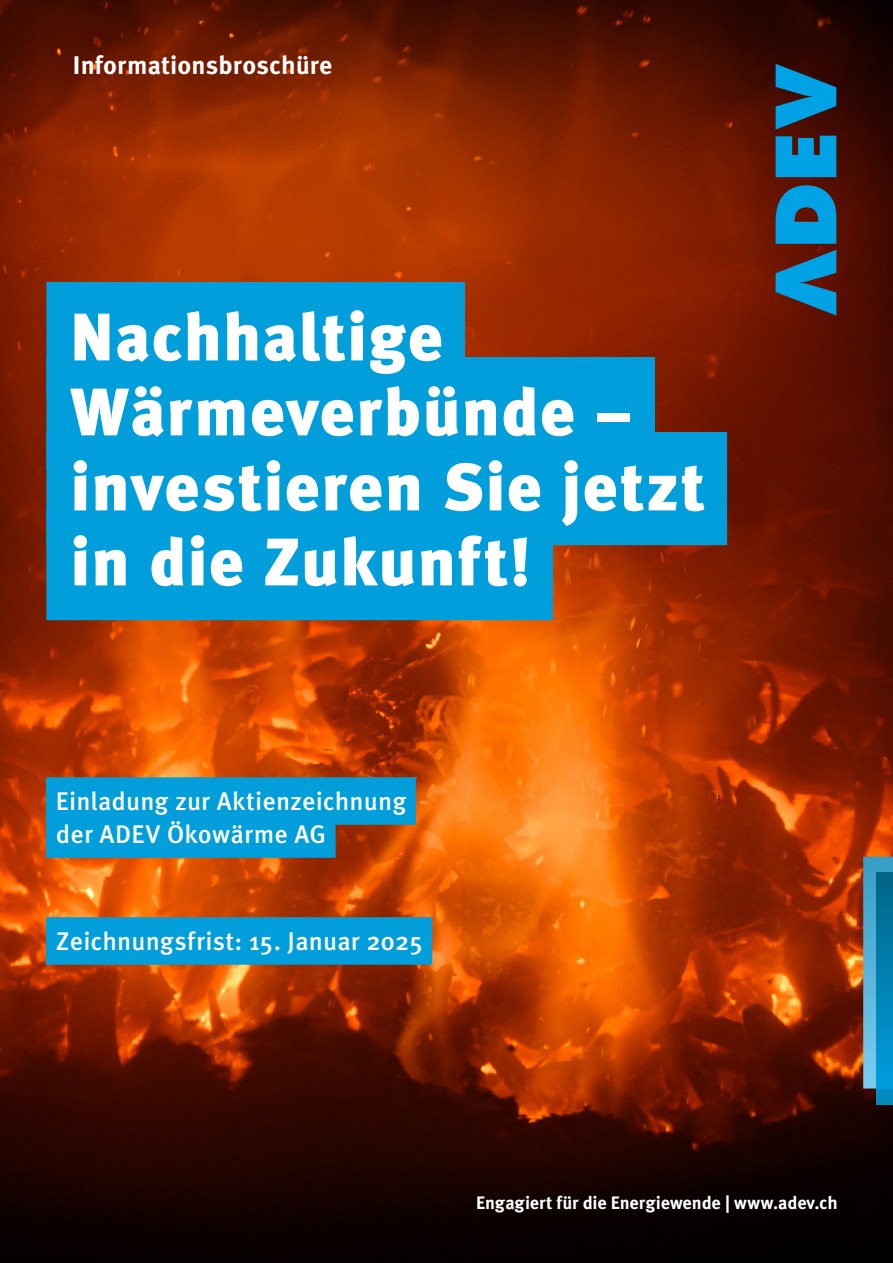
<style>
.page{position:relative;width:893px;height:1263px;background:#fff}
.page>*{position:absolute;margin:0;border:0;box-sizing:border-box;transform-origin:0 0}
.t1{font:900 67.05px/75px "Meta Pro";letter-spacing:.01em;color:#fff}
.t2{font:500 25.5px/33px "Meta Pro";letter-spacing:.005em;color:#fff}
.t3{font:700 25.5px "Meta Pro";letter-spacing:.005em;color:#fff}
.t4{font:700 18px "Meta Pro";letter-spacing:-.005em;color:#fff}
</style>
<div class="page">
<img style="left:0;top:0;width:893px;height:1263px">
<svg style="left:776px;top:185px;width:60px;height:59px;background:#1186ba"></svg>
<svg style="left:776px;top:64px;width:60px;height:66px;background:#1b5e80"></svg>
<svg style="left:776px;top:250px;width:60px;height:65px;background:#2c6382"></svg>
<svg style="left:776px;top:136px;width:60px;height:41px;background:#0892cd"></svg>
<div style="left:46px;top:917px;width:386px;height:48px;background:#009edb"></div>
<div style="left:46px;top:282px;width:419px;height:113px;background:#009edb"></div>
<div style="left:46px;top:357px;width:609px;height:113px;background:#009edb"></div>
<div style="left:46px;top:432px;width:681px;height:113px;background:#009edb"></div>
<div style="left:46px;top:507px;width:507px;height:113px;background:#009edb"></div>
<div style="left:46px;top:777px;width:370px;height:48px;background:#009edb"></div>
<div style="left:46px;top:810px;width:290px;height:48px;background:#009edb"></div>
<svg style="left:863px;top:857px;width:30px;height:231px;background:#52add3"></svg>
<div style="left:877px;top:1088px;width:16px;height:16px;background:#008bc0"></div>
<div style="left:877px;top:872px;width:16px;height:216px;background:linear-gradient(to bottom,#006486,#009ddd)"></div>
<p class="t3" style="left:73px;top:49px;width:261px">Informationsbroschüre</p>
<h1 class="t1" style="left:70px;top:302px;width:637px">Nachhaltige<br>Wärmeverbünde – investieren Sie jetzt in die Zukunft!</h1>
<p class="t2" style="left:56px;top:785px;width:352px">Einladung zur Aktienzeichnung der ADEV Ökowärme AG</p>
<p class="t2" style="left:56px;top:925px;width:368px">Zeichnungsfrist: 15. Januar 2025</p>
<p class="t4" style="left:476px;top:1191px;width:363px">Engagiert für die Energiewende | www.adev.ch</p>
</div>
